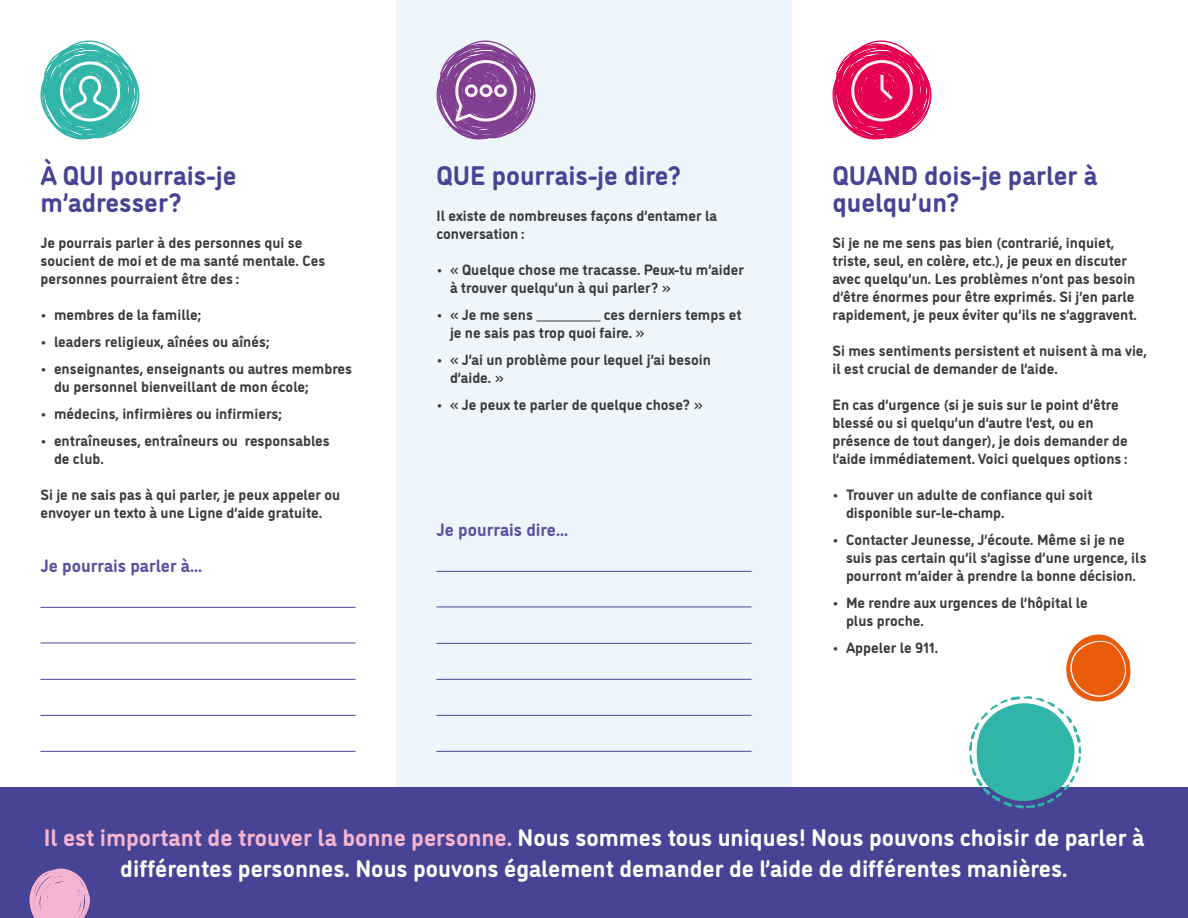
<style>
.page{position:relative;width:1188px;height:918px;background:#fff}
.page>*{position:absolute;margin:0;border:0;box-sizing:border-box;transform-origin:0 0}
.t1{font:700 27px/27px "DI Nosaur";color:#484495}
.t2{font:700 24px/31.5px "DI Nosaur";color:#fff;text-align:center}
.P_-_Big{font:700 18px "DI Nosaur";color:#5953a0}
.t3{font:700 15px/18px "DI Nosaur";color:#3c3c3b}
.s1{font-weight:400}
.s2{color:#f5b5d2}
</style>
<div class="page">
<div style="left:396px;top:0;width:396px;height:918px;background:#eef6fb"></div>
<svg style="left:40px;top:40px;width:100px;height:100px"></svg>
<hr style="left:40px;top:607px;width:316px;height:1px;background:#484495">
<hr style="left:40px;top:643px;width:316px;height:1px;background:#484495">
<hr style="left:40px;top:679px;width:316px;height:1px;background:#484495">
<hr style="left:40px;top:715px;width:316px;height:1px;background:#484495">
<hr style="left:40px;top:751px;width:316px;height:1px;background:#484495">
<hr style="left:536px;top:321px;width:65px;height:1px;background:#3c3c3b">
<hr style="left:436px;top:571px;width:316px;height:1px;background:#484495">
<hr style="left:436px;top:607px;width:316px;height:1px;background:#484495">
<hr style="left:436px;top:643px;width:316px;height:1px;background:#484495">
<hr style="left:436px;top:679px;width:316px;height:1px;background:#484495">
<hr style="left:436px;top:715px;width:316px;height:1px;background:#484495">
<hr style="left:436px;top:751px;width:316px;height:1px;background:#484495">
<div style="left:0;top:788px;width:1188px;height:130px;background:#484495"></div>
<svg style="left:969px;top:634px;width:163px;height:175px"></svg>
<svg style="left:30px;top:868px;width:60px;height:50px"></svg>
<svg style="left:436px;top:40px;width:100px;height:100px"></svg>
<svg style="left:832px;top:40px;width:100px;height:100px"></svg>
<h2 class="t1" style="left:40px;top:159px;width:197px">À QUI pourrais-je m’adresser?</h2>
<p class="t3" style="left:40px;top:232px;width:286px">Je pourrais parler à des personnes qui se soucient de moi et de ma santé mentale. Ces personnes pourraient être des :</p>
<p class="t3" style="left:40px;top:304px;width:162px"><span class="s1">•</span> membres de la famille;</p>
<p class="t3" style="left:40px;top:331px;width:230px"><span class="s1">•</span> leaders religieux, aînées ou aînés;</p>
<p class="t3" style="left:54px;top:358px;width:300px;text-indent:-14px"><span class="s1">•</span> enseignantes, enseignants ou autres membres du personnel bienveillant de mon école;</p>
<p class="t3" style="left:40px;top:403px;width:243px"><span class="s1">•</span> médecins, infirmières ou infirmiers;</p>
<p class="t3" style="left:54px;top:430px;width:277px;text-indent:-14px"><span class="s1">•</span> entraîneuses, entraîneurs ou responsables de club.</p>
<p class="t3" style="left:40px;top:484px;width:301px">Si je ne sais pas à qui parler, je peux appeler ou envoyer un texto à une Ligne d’aide gratuite.</p>
<p class="P_-_Big" style="left:40px;top:552px;width:163px">Je pourrais parler à...</p>
<h2 class="t1" style="left:436px;top:159px;width:246px">QUE pourrais-je dire?</h2>
<p class="t3" style="left:436px;top:205px;width:282px">Il existe de nombreuses façons d’entamer la conversation :</p>
<p class="t3" style="left:450px;top:259px;width:296px;text-indent:-14px"><span class="s1">•</span> « Quelque chose me tracasse. Peux-tu m’aider à trouver quelqu’un à qui parler? »</p>
<p class="t3" style="left:436px;top:304px;width:98px"><span class="s1">•</span> « Je me sens</p>
<p class="t3" style="left:450px;top:304px;width:293px;text-indent:154px">ces derniers temps et je ne sais pas trop quoi faire. »</p>
<p class="t3" style="left:450px;top:349px;width:262px;text-indent:-14px"><span class="s1">•</span> « J’ai un problème pour lequel j’ai besoin d’aide. »</p>
<p class="t3" style="left:436px;top:394px;width:268px"><span class="s1">•</span> « Je peux te parler de quelque chose? »</p>
<p class="P_-_Big" style="left:436px;top:516px;width:133px">Je pourrais dire...</p>
<h2 class="t1" style="left:832px;top:159px;width:266px">QUAND dois-je parler à quelqu’un?</h2>
<p class="t3" style="left:832px;top:232px;width:306px">Si je ne me sens pas bien (contrarié, inquiet, triste, seul, en colère, etc.), je peux en discuter avec quelqu’un. Les problèmes n’ont pas besoin d’être énormes pour être exprimés. Si j’en parle rapidement, je peux éviter qu’ils ne s’aggravent.</p>
<p class="t3" style="left:832px;top:340px;width:316px">Si mes sentiments persistent et nuisent à ma vie, il est crucial de demander de l’aide.</p>
<p class="t3" style="left:832px;top:394px;width:297px">En cas d’urgence (si je suis sur le point d’être blessé ou si quelqu’un d’autre l’est, ou en présence de tout danger), je dois demander de l’aide immédiatement. Voici quelques options :</p>
<p class="t3" style="left:846px;top:484px;width:248px;text-indent:-14px"><span class="s1">•</span> Trouver un adulte de confiance qui soit disponible sur-le-champ.</p>
<p class="t3" style="left:846px;top:529px;width:302px;text-indent:-14px"><span class="s1">•</span> Contacter Jeunesse, J’écoute. Même si je ne suis pas certain qu’il s’agisse d’une urgence, ils pourront m’aider à prendre la bonne décision.</p>
<p class="t3" style="left:846px;top:592px;width:243px;text-indent:-14px"><span class="s1">•</span> Me rendre aux urgences de l’hôpital le plus proche.</p>
<p class="t3" style="left:832px;top:637px;width:107px"><span class="s1">•</span> Appeler le 911.</p>
<p class="t2" style="left:44px;top:820px;width:1102px"><span class="s2">Il est important de trouver la bonne personne.</span> Nous sommes tous uniques! Nous pouvons choisir de parler à différentes personnes. Nous pouvons également demander de l’aide de différentes manières.</p>
</div>
